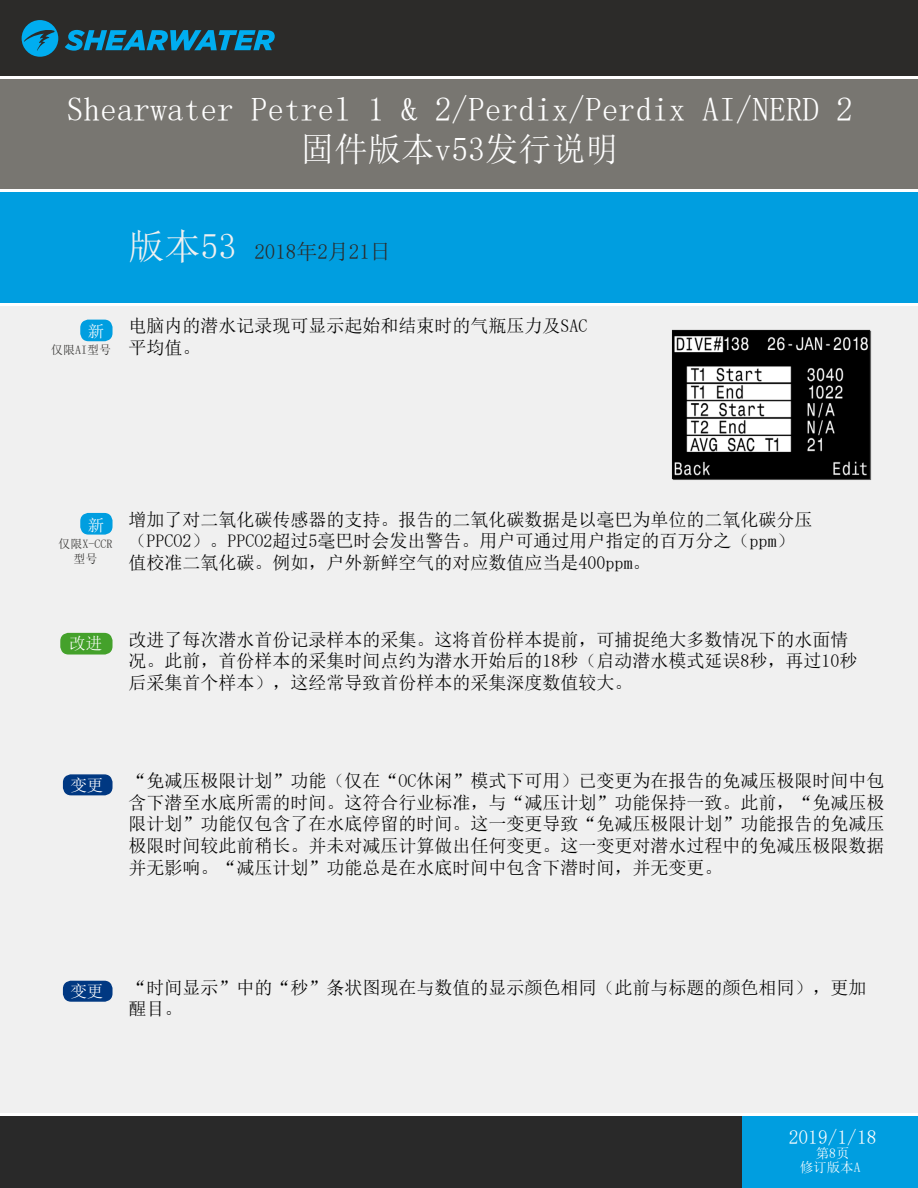
<style>
.page{position:relative;width:918px;height:1188px;background:#fff}
.page>*{position:absolute;margin:0;border:0;box-sizing:border-box;transform-origin:0 0}
.t1{font:33.45px/40.2px "N Sim Sun";color:#fff;text-align:center}
.t2{font:21px "N Sim Sun";color:#2c2b29}
.t3{font:19.5px "Sim Sun";color:#fff}
.t4{font:18px/21.6px "Sim Sun";color:#000}
.t5{font:16.5px "Sim Sun";color:#fff}
.t6{font:13.5px "Sim Sun";color:#fff}
.t7{font:12px/14.4px "N Sim Sun";color:#2c2b29;text-align:center}
.s1{font-size:36px;color:#f0f0f0}
</style>
<div class="page">
<div style="left:0;top:0;width:918px;height:77px;background:#2c2b29"></div>
<div style="left:0;top:1114px;width:918px;height:74px;background:#292929"></div>
<div style="left:0;top:305px;width:918px;height:809px;background:#f0f0f0"></div>
<svg style="left:65px;top:30px;width:210px;height:21px"></svg>
<svg style="left:22px;top:20px;width:36px;height:37px"></svg>
<div style="left:0;top:191px;width:918px;height:114px;background:#009ee0"></div>
<div style="left:0;top:77px;width:918px;height:114px;background:#787671"></div>
<div style="left:742px;top:1114px;width:176px;height:74px;background:#009ee0"></div>
<hr style="left:0;top:76px;width:918px;height:3px;background:#fff">
<hr style="left:0;top:189px;width:918px;height:3px;background:#fff">
<hr style="left:0;top:303px;width:918px;height:3px;background:#fff">
<hr style="left:0;top:1113px;width:918px;height:3px;background:#fff">
<img style="left:671px;top:329px;width:201px;height:151px">
<div style="left:81px;top:320px;width:31px;height:21px;background:#009ee0;border-radius:8px"></div>
<div style="left:80px;top:320px;width:33px;height:21px;border:2px solid #009ee0;border-radius:8px"></div>
<div style="left:81px;top:514px;width:31px;height:20px;background:#009ee0;border-radius:8px"></div>
<div style="left:80px;top:513px;width:33px;height:22px;border:2px solid #009ee0;border-radius:8px"></div>
<div style="left:61px;top:634px;width:51px;height:20px;background:#44a12b;border-radius:8px"></div>
<div style="left:60px;top:633px;width:53px;height:22px;border:2px solid #44a12b;border-radius:8px"></div>
<div style="left:64px;top:775px;width:48px;height:20px;background:#003882;border-radius:7px"></div>
<div style="left:63px;top:774px;width:50px;height:21px;border:2px solid #003882;border-radius:7px"></div>
<div style="left:64px;top:981px;width:48px;height:20px;background:#003882;border-radius:7px"></div>
<div style="left:63px;top:981px;width:50px;height:21px;border:2px solid #003882;border-radius:7px"></div>
<h1 class="t1" style="left:67px;top:89px;width:788px">Shearwater Petrel 1 &amp; 2/Perdix/Perdix AI/NERD 2固件版本v53发行说明</h1>
<p class="t2" style="left:128px;top:240px;width:264px"><span class="s1">版本53</span> 2018年2月21日</p>
<p class="t5" style="left:88px;top:323px;width:18px">新</p>
<p class="t7" style="left:51px;top:343px;width:62px">仅限AI型号</p>
<p class="t4" style="left:128px;top:315px;width:460px">电脑内的潜水记录现可显示起始和结束时的气瓶压力及SAC平均值。</p>
<p class="t5" style="left:88px;top:517px;width:18px">新</p>
<p class="t7" style="left:58px;top:537px;width:55px">仅限X-CCR型号</p>
<p class="t4" style="left:128px;top:509px;width:685px">增加了对二氧化碳传感器的支持。报告的二氧化碳数据是以毫巴为单位的二氧化碳分压（PPCO2）。PPCO2超过5毫巴时会发出警告。用户可通过用户指定的百万分之（ppm）值校准二氧化碳。例如，户外新鲜空气的对应数值应当是400ppm。</p>
<p class="t5" style="left:69px;top:635px;width:34px">改进</p>
<p class="t4" style="left:128px;top:628px;width:730px">改进了每次潜水首份记录样本的采集。这将首份样本提前，可捕捉绝大多数情况下的水面情况。此前，首份样本的采集时间点约为潜水开始后的18秒（启动潜水模式延误8秒，再过10秒后采集首个样本），这经常导致首份样本的采集深度数值较大。</p>
<p class="t5" style="left:70px;top:777px;width:34px">变更</p>
<p class="t4" style="left:128px;top:770px;width:757px;text-align:justify">“免减压极限计划”功能（仅在“OC休闲”模式下可用）已变更为在报告的免减压极限时间中包含下潜至水底所需的时间。这符合行业标准，与“减压计划”功能保持一致。此前，“免减压极限计划”功能仅包含了在水底停留的时间。这一变更导致“免减压极限计划”功能报告的免减压极限时间较此前稍长。并未对减压计算做出任何变更。这一变更对潜水过程中的免减压极限数据并无影响。“减压计划”功能总是在水底时间中包含下潜时间，并无变更。</p>
<p class="t5" style="left:70px;top:983px;width:34px">变更</p>
<p class="t4" style="left:128px;top:976px;width:739px">“时间显示”中的“秒”条状图现在与数值的显示颜色相同（此前与标题的颜色相同），更加醒目。</p>
<p class="t3" style="left:789px;top:1127px;width:89px">2019/1/18</p>
<p class="t6" style="left:800px;top:1161px;width:62px">修订版本A</p>
<p class="t6" style="left:816px;top:1146px;width:35px">第8页</p>
</div>
